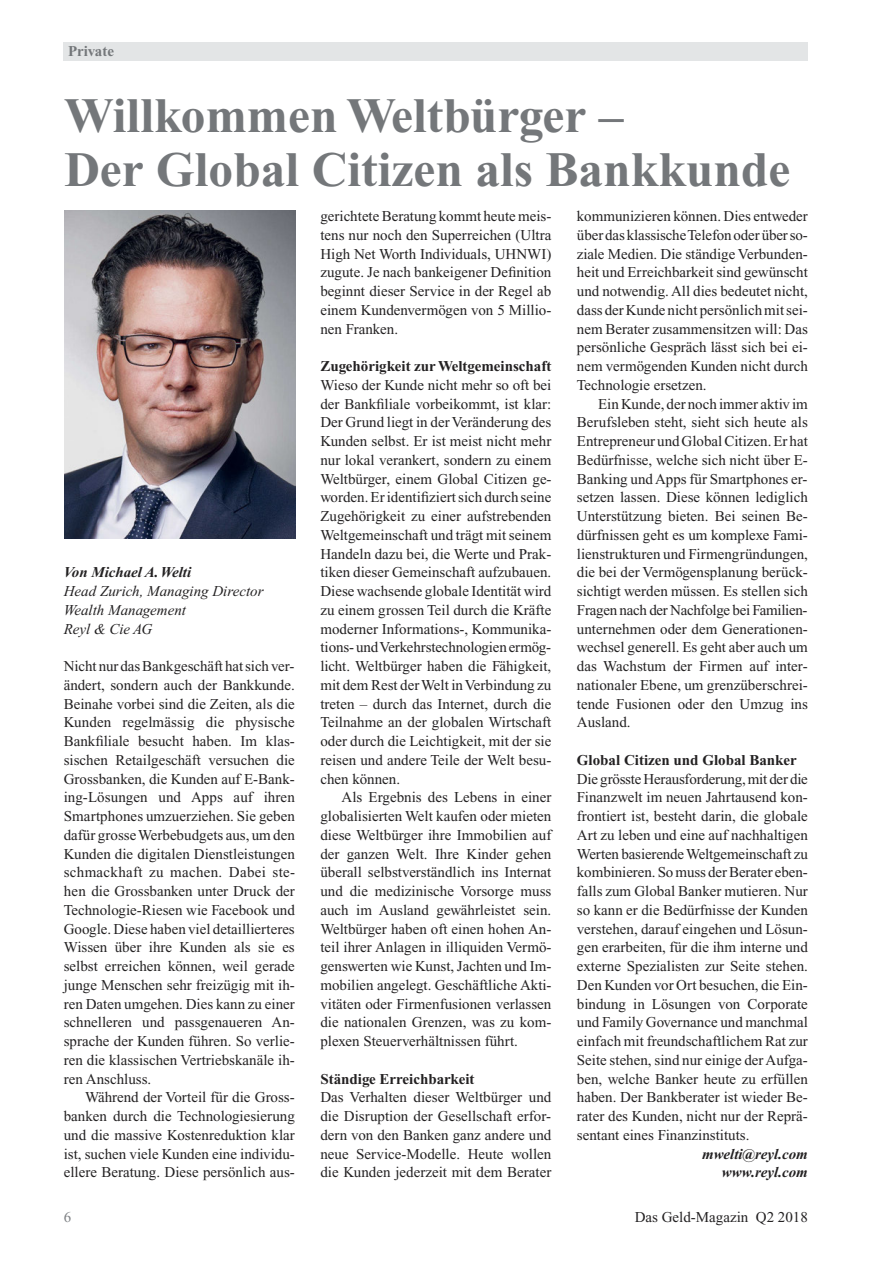
<style>
.page{position:relative;width:893px;height:1263px;background:#fff}
.page>*{position:absolute;margin:0;border:0;box-sizing:border-box;transform-origin:0 0}
.t1{font:700 49.5px/54px "Times New Roman PS Std";color:#74777a}
.t2{font:15px/18.8px "Times New Roman PS Std";color:#232122;text-align:justify}
.t3{font:700 15px "Times New Roman PS Std";color:#232122}
.t4{font:italic 15px/18.8px "Times New Roman PS Std";color:#232122}
.t5{font:italic 700 15px/18.8px "Times New Roman PS Std";color:#232122;text-align:right}
.t6{font:700 15px "Times New Roman PS Std";color:#74777a}
.t7{font:15px "Times New Roman PS Std";color:#7f8285}
</style>
<div class="page">
<div style="left:64px;top:43px;width:744px;height:18px;background:#e3e5e6"></div>
<img style="left:64px;top:210px;width:231px;height:329px">
<p class="t6" style="left:68px;top:46px;width:48px">Private</p>
<h1 class="t1" style="left:64px;top:94px;width:728px">Willkommen Weltbürger –<br>Der Global Citizen als Bankkunde</h1>
<p class="t5" style="left:64px;top:564px;width:129px">Von Michael A. Welti</p>
<p class="t4" style="left:64px;top:583px;width:201px">Head Zurich, Managing Director<br>Wealth Management<br>Reyl &amp; Cie AG</p>
<p class="t2" style="left:64px;top:658px;width:233px">Nicht nur das Bankgeschäft hat sich ver&shy;ändert, sondern auch der Bankkunde.<br>Beinahe vorbei sind die Zeiten, als die Kunden regelmässig die physische Bankfiliale besucht haben. Im klas - sischen Retailgeschäft versuchen die Grossbanken, die Kunden auf E-Bank - ing-Lösungen und Apps auf ihren Smartphones umzuerziehen. Sie geben dafür grosse Werbebudgets aus, um den Kunden die digitalen Dienstleistungen schmackhaft zu machen. Dabei ste&shy;hen die Grossbanken unter Druck der Technologie-Riesen wie Facebook und Google. Diese haben viel detaillierteres Wissen über ihre Kunden als sie es selbst erreichen können, weil gerade junge Menschen sehr freizügig mit ih&shy;ren Daten umgehen. Dies kann zu einer schnelleren und passgenaueren An&shy;sprache der Kunden führen. So verlie&shy;ren die klassischen Vertriebskanäle ih&shy;ren Anschluss.</p>
<p class="t2" style="left:64px;top:1089px;width:233px;text-indent:21px">Während der Vorteil für die Gross&shy;banken durch die Technologiesierung und die massive Kostenreduktion klar ist, suchen viele Kunden eine individu&shy;ellere Beratung. Diese persönlich aus-</p>
<p class="t2" style="left:320px;top:208px;width:233px">gerichtete Beratung kommt heute meis&shy;tens nur noch den Superreichen (Ultra High Net Worth Individuals, UHNWI) zu gute. Je nach bankeigener Definition beginnt dieser Service in der Regel ab einem Kundenvermögen von 5 Millio&shy;nen Franken.</p>
<p class="t3" style="left:320px;top:361px;width:233px">Zugehörigkeit zur Weltgemeinschaft</p>
<p class="t2" style="left:320px;top:377px;width:233px">Wieso der Kunde nicht mehr so oft bei der Bankfiliale vorbeikommt, ist klar:<br>Der Grund liegt in der Veränderung des Kunden selbst. Er ist meist nicht mehr nur lokal verankert, sondern zu einem Weltbürger, einem Global Citizen ge&shy;worden. Er identifiziert sich durch seine Zugehörigkeit zu einer aufstrebenden Weltgemeinschaft und trägt mit seinem Handeln dazu bei, die Werte und Prak&shy;tiken dieser Gemeinschaft aufzubauen.<br>Diese wachsende globale Identität wird zu einem grossen Teil durch die Kräfte moderner Informations-, Kommunika&shy;tions- und Verkehrstechnologien ermög&shy;licht. Weltbürger haben die Fähigkeit, mit dem Rest der Welt in Verbindung zu treten – durch das Internet, durch die Teilnahme an der globalen Wirtschaft oder durch die Leichtigkeit, mit der sie reisen und andere Teile der Welt besu&shy;chen können.</p>
<p class="t2" style="left:320px;top:789px;width:233px;text-indent:21px">Als Ergebnis des Lebens in einer globalisierten Welt kaufen oder mieten diese Weltbürger ihre Immobilien auf der ganzen Welt. Ihre Kinder gehen überall selbstverständlich ins Internat und die medizinische Vorsorge muss auch im Ausland gewährleistet sein.<br>Weltbürger haben oft einen hohen An&shy;teil ihrer Anlagen in illiquiden Vermö&shy;genswerten wie Kunst, Jachten und Im&shy;mobilien angelegt. Geschäftliche Akti&shy;vitäten oder Firmenfusionen verlassen die nationalen Grenzen, was zu kom&shy;plexen Steuerverhältnissen führt.</p>
<p class="t3" style="left:320px;top:1074px;width:156px">Ständige Erreichbarkeit</p>
<p class="t2" style="left:320px;top:1089px;width:233px">Das Verhalten dieser Weltbürger und die Disruption der Gesellschaft erfor&shy;dern von den Banken ganz andere und neue Service-Modelle. Heute wollen die Kunden jederzeit mit dem Berater</p>
<p class="t2" style="left:577px;top:208px;width:233px">kommunizieren können. Dies entweder über das klassische Telefon oder über so&shy;ziale Medien. Die ständige Verbunden&shy;heit und Erreichbarkeit sind gewünscht und notwendig. All dies bedeutet nicht, dass der Kunde nicht persönlich mit sei&shy;nem Berater zusammensitzen will: Das persönliche Gespräch lässt sich bei ei&shy;nem vermögenden Kunden nicht durch Technologie ersetzen.</p>
<p class="t2" style="left:577px;top:395px;width:233px;text-indent:21px">Ein Kunde, der noch immer aktiv im Berufsleben steht, sieht sich heute als Entrepreneur und Global Citizen. Er hat Bedürfnisse, welche sich nicht über E-Banking und Apps für Smartphones er&shy;setzen lassen. Diese können lediglich Unterstützung bieten. Bei seinen Be&shy;dürfnissen geht es um komplexe Fami&shy;lienstrukturen und Firmengründungen, die bei der Vermögensplanung berück&shy;sichtigt werden müssen. Es stellen sich Fragen nach der Nachfolge bei Familien&shy;unternehmen oder dem Generationen&shy;wechsel generell. Es geht aber auch um das Wachstum der Firmen auf inter - nationaler Ebene, um grenzüberschrei&shy;tende Fusionen oder den Umzug ins Ausland.</p>
<p class="t3" style="left:577px;top:755px;width:221px">Global Citizen und Global Banker</p>
<p class="t2" style="left:577px;top:770px;width:233px">Die grösste Herausforderung, mit der die Finanzwelt im neuen Jahrtausend kon&shy;frontiert ist, besteht darin, die globale Art zu leben und eine auf nachhaltigen Werten basierende Weltgemeinschaft zu kombinieren. So muss der Berater eben&shy;falls zum Global Banker mutieren. Nur so kann er die Bedürfnisse der Kunden verstehen, darauf eingehen und Lösun&shy;gen erarbeiten, für die ihm interne und externe Spezialisten zur Seite stehen.<br>Den Kunden vor Ort besuchen, die Ein&shy;bindung in Lösungen von Corporate und Family Governance und manchmal einfach mit freundschaftlichem Rat zur Seite stehen, sind nur einige der Aufga&shy;ben, welche Banker heute zu erfüllen haben. Der Bankberater ist wieder Be&shy;rater des Kunden, nicht nur der Reprä&shy;sentant eines Finanzinstituts.</p>
<p class="t5" style="left:702px;top:1146px;width:107px">mwelti@reyl.com www.reyl.com</p>
<p class="t7" style="left:64px;top:1212px;width:9px">6</p>
<p class="t2" style="left:635px;top:1209px;width:175px">Das Geld-Magazin Q2 2018</p>
</div>
